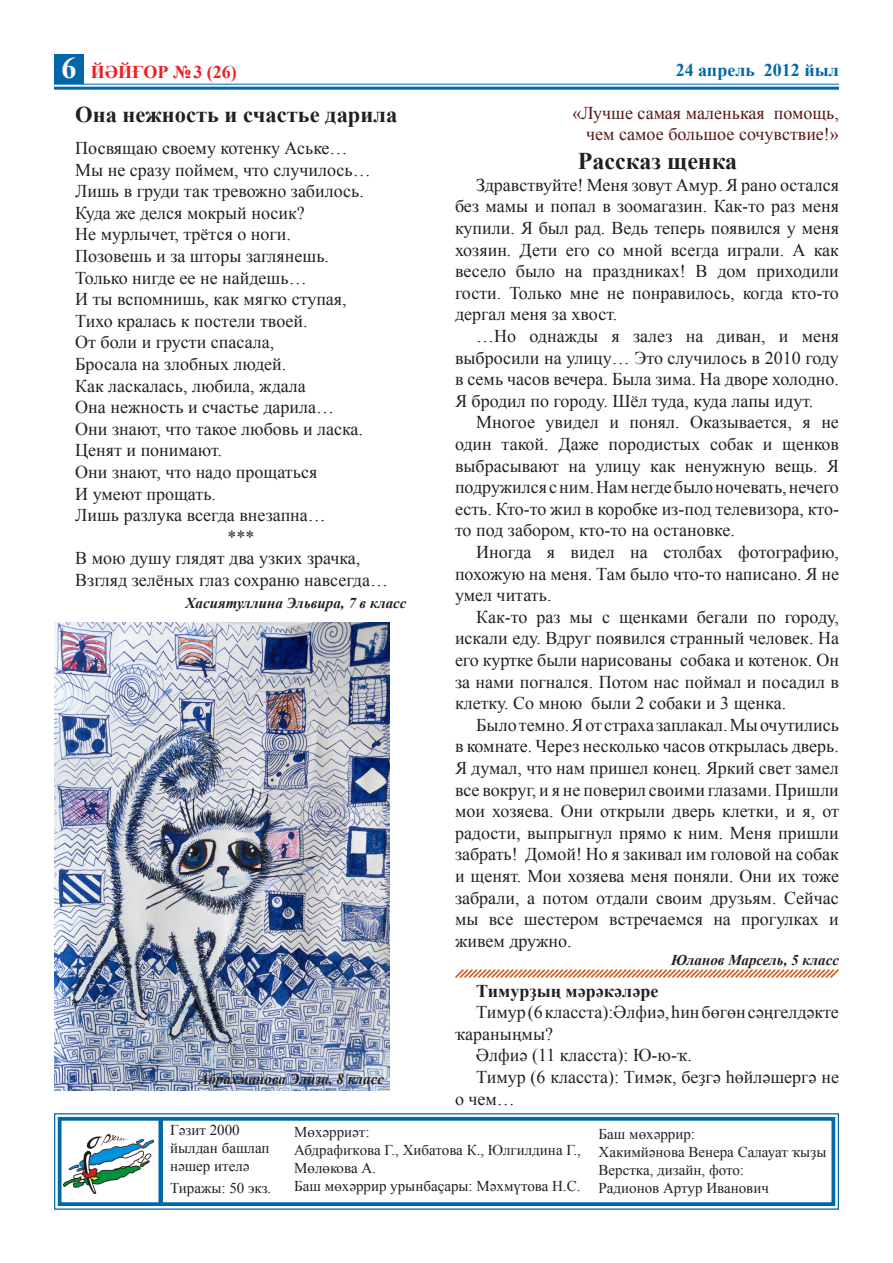
<style>
.page{position:relative;width:893px;height:1263px;background:#fff}
.page>*{position:absolute;margin:0;border:0;box-sizing:border-box;transform-origin:0 0}
.t1{font:700 30px "Times New Roman";color:#fff}
.t2{font:700 24px "Times New Roman";color:#231f20}
.t3{font:700 22.5px "Times New Roman";color:#231f20}
.t4{font:18px/21.6px "Times New Roman";color:#231f20;text-align:justify}
.t5{font:18px "Times New Roman";color:#581618}
.t6{font:700 18px "Times New Roman";color:#231f20}
.t7{font:700 18px "Times New Roman";color:#0167a6}
.t8{font:700 18px "Times New Roman";color:#ee1d23}
.t9{font:15px/18px "Times New Roman";color:#231f20}
.t10{font:italic 700 15px "Times New Roman";color:#231f20}
</style>
<div class="page">
<svg style="left:54px;top:1113px;width:785px;height:97px"></svg>
<div style="left:58px;top:1117px;width:777px;height:89px;border:4px solid #0167a6"></div>
<hr style="left:54px;top:84px;width:785px;height:1px;background:#0167a6">
<hr style="left:54px;top:87px;width:785px;height:3px;background:#0167a6">
<div style="left:54px;top:54px;width:30px;height:30px;background:#0167a6"></div>
<img style="left:64px;top:1134px;width:89px;height:59px">
<div style="left:158px;top:1119px;width:5px;height:85px;background:#0167a6"></div>
<img style="left:54px;top:622px;width:335px;height:469px">
<svg style="left:455px;top:969px;width:384px;height:9px"></svg>
<p class="t1" style="left:62px;top:48px;width:16px">6</p>
<p class="t8" style="left:91px;top:59px;width:148px">ЙӘЙҒОР №3 (26)</p>
<p class="t7" style="left:676px;top:58px;width:165px">24 апрель 2012 йыл</p>
<p class="t3" style="left:75px;top:98px;width:323px">Она нежность и счастье дарила</p>
<p class="t4" style="left:75px;top:137px;width:274px">Посвящаю своему котенку Аське…</p>
<p class="t4" style="left:75px;top:158px;width:297px">Мы не сразу поймем, что случилось…</p>
<p class="t4" style="left:75px;top:180px;width:290px">Лишь в груди так тревожно забилось.</p>
<p class="t4" style="left:75px;top:202px;width:231px">Куда же делся мокрый носик?</p>
<p class="t4" style="left:75px;top:223px;width:217px">Не мурлычет, трётся о ноги.</p>
<p class="t4" style="left:75px;top:245px;width:255px">Позовешь и за шторы заглянешь.</p>
<p class="t4" style="left:75px;top:266px;width:233px">Только нигде ее не найдешь…</p>
<p class="t4" style="left:75px;top:288px;width:273px">И ты вспомнишь, как мягко ступая,</p>
<p class="t4" style="left:75px;top:310px;width:234px">Тихо кралась к постели твоей.</p>
<p class="t4" style="left:75px;top:331px;width:201px">От боли и грусти спасала,</p>
<p class="t4" style="left:75px;top:353px;width:213px">Бросала на злобных людей.</p>
<p class="t4" style="left:75px;top:374px;width:232px">Как ласкалась, любила, ждала</p>
<p class="t4" style="left:75px;top:396px;width:260px">Она нежность и счастье дарила…</p>
<p class="t4" style="left:75px;top:418px;width:289px">Они знают, что такое любовь и ласка.</p>
<p class="t4" style="left:75px;top:439px;width:148px">Ценят и понимают.</p>
<p class="t4" style="left:75px;top:461px;width:244px">Они знают, что надо прощаться</p>
<p class="t4" style="left:75px;top:482px;width:142px">И умеют прощать.</p>
<p class="t4" style="left:75px;top:504px;width:252px">Лишь разлука всегда внезапна…</p>
<p class="t4" style="left:227px;top:526px;width:28px">***</p>
<p class="t4" style="left:75px;top:547px;width:287px">В мою душу глядят два узких зрачка,</p>
<p class="t4" style="left:75px;top:569px;width:314px">Взгляд зелёных глаз сохраню навсегда…</p>
<p class="t10" style="left:186px;top:592px;width:222px">Хасиятуллина Эльвира, 7 в класс</p>
<p class="t5" style="left:572px;top:101px;width:268px">«Лучше самая маленькая помощь,</p>
<p class="t5" style="left:586px;top:122px;width:254px">чем самое большое сочувствие!»</p>
<p class="t2" style="left:578px;top:145px;width:161px">Рассказ щенка</p>
<p class="t4" style="left:455px;top:174px;width:385px;text-indent:21px">Здравствуйте! Меня зовут Амур. Я рано остался без мамы и попал в зоомагазин. Как-то раз меня купили. Я был рад. Ведь теперь появился у меня хозяин. Дети его со мной всегда играли. А как весело было на праздниках! В дом приходили гости. Только мне не понравилось, когда кто-то дергал меня за хвост.</p>
<p class="t4" style="left:455px;top:325px;width:385px;text-indent:21px">…Но однажды я залез на диван, и меня выбросили на улицу… Это случилось в 2010 году в семь часов вечера. Была зима. На дворе холодно.<br>Я бродил по городу. Шёл туда, куда лапы идут.</p>
<p class="t4" style="left:455px;top:411px;width:385px;text-indent:21px">Многое увидел и понял. Оказывается, я не один такой. Даже породистых собак и щенков выбрасывают на улицу как ненужную вещь. Я подружился с ним. Нам негде было ночевать, нечего есть. Кто-то жил в коробке из-под телевизора, кто&shy;то под забором, кто-то на остановке.</p>
<p class="t4" style="left:455px;top:541px;width:385px;text-indent:21px">Иногда я видел на столбах фотографию, похожую на меня. Там было что-то написано. Я не умел читать.</p>
<p class="t4" style="left:455px;top:606px;width:385px;text-indent:21px">Как-то раз мы с щенками бегали по городу, искали еду. Вдруг появился странный человек. На его куртке были нарисованы собака и котенок. Он за нами погнался. Потом нас поймал и посадил в клетку. Со мною были 2 собаки и 3 щенка.</p>
<p class="t4" style="left:455px;top:714px;width:385px;text-indent:21px">Было темно. Я от страха заплакал. Мы очутились в комнате. Через несколько часов открылась дверь.<br>Я думал, что нам пришел конец. Яркий свет замел все вокруг, и я не поверил своими глазами. Пришли мои хозяева. Они открыли дверь клетки, и я, от радости, выпрыгнул прямо к ним. Меня пришли забрать! Домой! Но я закивал им головой на собак и щенят. Мои хозяева меня поняли. Они их тоже забрали, а потом отдали своим друзьям. Сейчас мы все шестером встречаемся на прогулках и живем дружно.</p>
<p class="t10" style="left:671px;top:949px;width:169px">Юланов Марсель, 5 класс</p>
<p class="t6" style="left:476px;top:978px;width:184px">Тимурҙың мәрәкәләре</p>
<p class="t4" style="left:455px;top:1001px;width:385px;text-indent:21px">Тимур (6 класста):Әлфиә, һин бөгөн сәңгелдәкте ҡараныңмы?</p>
<p class="t4" style="left:476px;top:1044px;width:217px">Әлфиә (11 класста): Ю-ю-ҡ.</p>
<p class="t4" style="left:455px;top:1066px;width:385px;text-indent:21px">Тимур (6 класста): Тимәк, беҙгә һөйләшергә не о чем…</p>
<p class="t10" style="left:199px;top:1068px;width:187px">Абрахманова Элиза, 8 класс</p>
<p class="t9" style="left:170px;top:1121px;width:101px">Гәзит 2000 йылдан башлап нәшер ителә</p>
<p class="t9" style="left:170px;top:1178px;width:103px">Тиражы: 50 экз.</p>
<p class="t9" style="left:294px;top:1123px;width:77px">Мөхәрриәт:</p>
<p class="t9" style="left:294px;top:1141px;width:288px">Абдрафиҡова Г., Хибатова К., Юлгилдина Г.,<br>Мөлөкова А.</p>
<p class="t9" style="left:294px;top:1177px;width:288px">Баш мөхәррир урынбаҫары: Мәхмүтова Н.С.</p>
<p class="t9" style="left:599px;top:1125px;width:98px">Баш мөхәррир:</p>
<p class="t9" style="left:599px;top:1143px;width:229px">Хакимйәнова Венера Салауат ҡыҙы</p>
<p class="t9" style="left:599px;top:1161px;width:147px">Верстка, дизайн, фото:</p>
<p class="t9" style="left:599px;top:1179px;width:172px">Радионов Артур Иванович</p>
</div>
